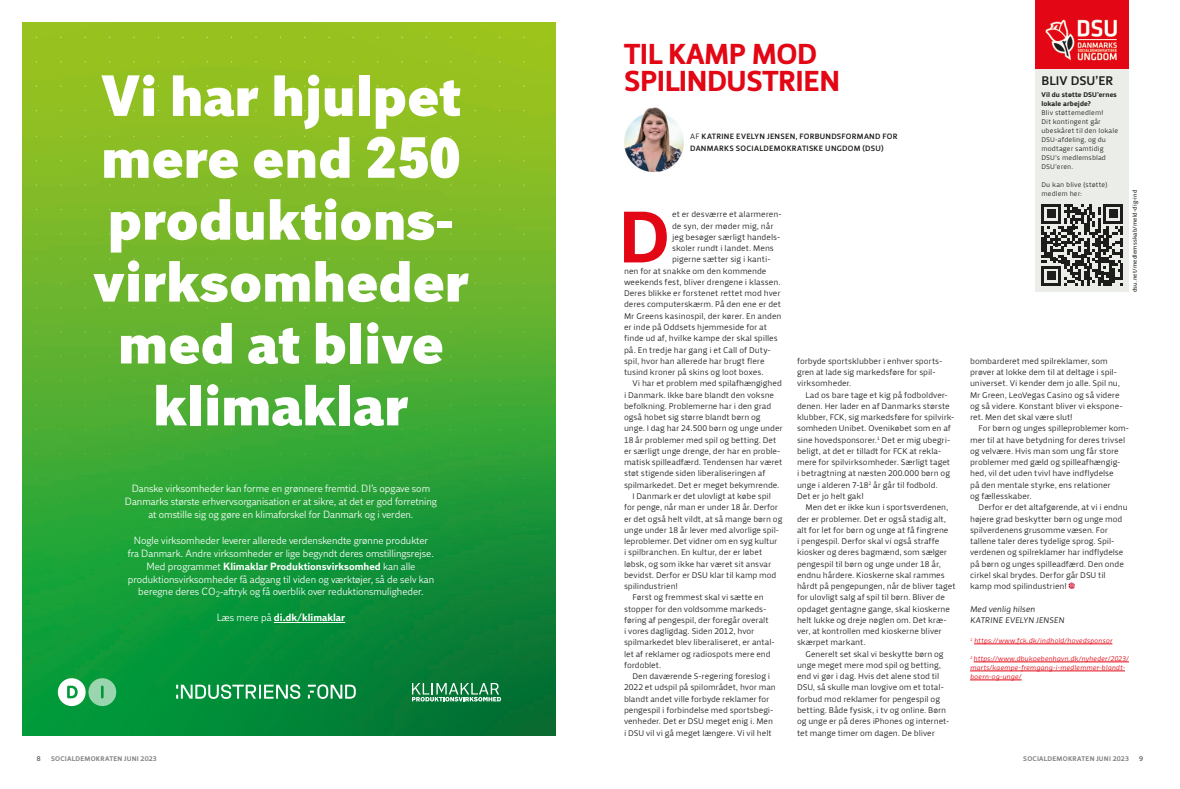
<style>
.page{position:relative;width:1180px;height:789px;background:#fff}
.page>*{position:absolute;margin:0;border:0;box-sizing:border-box;transform-origin:0 0}
.Brød_uncial{font:75.7px "Priva Pro Four";color:#e30614}
.t1{font:900 57.8px/61.8px "DI Sans";color:#fff;text-align:center}
.Mellemrubrik{font:30px/27px "Priva Pro Four";letter-spacing:-.015em;color:#e30614}
.NoteRubrik{font:13px "Priva Pro Three";letter-spacing:-.005em;color:#1d1d1b}
.t2{font:10.5px/13px "DI Sans";color:#fff;text-align:center}
.t3{font:700 10.5px "DI Sans";color:#fff}
.Brød_indryk{font:8.5px/11.2px "Priva Pro One";letter-spacing:-.01em;color:#1d1d1b}
.Brød_uncial-2{font:8.5px "Priva Pro One";letter-spacing:-.005em;color:#1d1d1b}
.Brød{font:italic 8.5px "Priva Pro One";letter-spacing:-.015em;color:#1d1d1b}
.Brød-2{font:8px/11.2px "Priva Pro Three";letter-spacing:.03em;color:#1d1d1b}
.Billedtekst{font:7px/9px "Priva Pro One";letter-spacing:.015em;color:#1d1d1b}
.Billedtekst-2{font:italic 7px/9px "Priva Pro One";letter-spacing:.01em;color:#e30614}
.t4{font:7px "Priva Pro Four";letter-spacing:.035em;color:#878787}
.Billedtekst-3{font:7px/9px "Priva Pro Four";letter-spacing:.015em;color:#1d1d1b}
.Fotokredit{font:6px "Priva Pro Two";letter-spacing:.015em;color:#1d1d1b}
.s1{font-weight:700}
.s2{font-weight:400}
.s3{font-family:"Priva Pro One"}
</style>
<div class="page">
<div style="left:1035px;top:0;width:93px;height:70px;background:#e30614"></div>
<img style="left:1045px;top:19px;width:72px;height:42px">
<div style="left:1035px;top:69px;width:93px;height:223px;background:#ebede9"></div>
<hr style="left:974px;top:643px;width:138px;height:1px;background:#e30614">
<hr style="left:973px;top:661px;width:155px;height:1px;background:#e30614">
<hr style="left:969px;top:670px;width:155px;height:1px;background:#e30614">
<hr style="left:969px;top:679px;width:52px;height:1px;background:#e30614">
<svg style="left:1068px;top:582px;width:7px;height:6px"></svg>
<svg style="left:1041px;top:204px;width:82px;height:81px"></svg>
<img style="left:624px;top:107px;width:59px;height:64px">
<img style="left:23px;top:23px;width:532px;height:712px">
<hr style="left:274px;top:621px;width:71px;height:1px;background:#fff">
<svg style="left:176px;top:684px;width:180px;height:17px"></svg>
<svg style="left:412px;top:682px;width:62px;height:19px"></svg>
<svg style="left:474px;top:682px;width:27px;height:19px"></svg>
<svg style="left:58px;top:674px;width:58px;height:31px"></svg>
<p class="t1" style="left:93px;top:66px;width:377px">Vi har hjulpet mere end 250 produktions&shy;virksomheder med at blive klimaklar</p>
<p class="t2" style="left:125px;top:481px;width:313px">Danske virksomheder kan forme en grønnere fremtid. DI’s opgave som<br>Danmarks største erhvervsorganisation er at sikre, at det er god forretning at omstille sig og gøre en klimaforskel for Danmark og i verden.</p>
<p class="t2" style="left:128px;top:533px;width:308px">Nogle virksomheder leverer allerede verdenskendte grønne produkter fra Danmark. Andre virksomheder er lige begyndt deres omstillingsrejse.<br>Med programmet <span class="s1">Klimaklar Produktionsvirksomhed</span> kan alle produktionsvirksomheder få adgang til viden og værktøjer, så de selv kan beregne deres CO<sub>2</sub>-aftryk og få overblik over reduktionsmuligheder.</p>
<p class="t3" style="left:217px;top:610px;width:130px"><span class="s2">Læs mere på</span> di.dk/klimaklar</p>
<p class="Mellemrubrik" style="left:624px;top:41px;width:217px">TIL KAMP MOD<br>SPILINDUSTRIEN</p>
<p class="Brød-2" style="left:690px;top:131px;width:209px"><span class="s3">AF</span> KATRINE EVELYN JENSEN, FORBUNDSFORMAND FOR<br>DANMARKS SOCIALDEMOKRATISKE UNGDOM (DSU)</p>
<p class="Brød_uncial" style="left:618px;top:188px;width:53px">D</p>
<p class="Brød_uncial-2" style="left:672px;top:209px;width:111px">et er desværre et alarmeren-</p>
<p class="Brød_uncial-2" style="left:672px;top:220px;width:103px">de syn, der møder mig, når</p>
<p class="Brød_uncial-2" style="left:672px;top:232px;width:110px">jeg besøger særligt handels-</p>
<p class="Brød_uncial-2" style="left:672px;top:243px;width:103px">skoler rundt i landet. Mens</p>
<p class="Brød_uncial-2" style="left:672px;top:254px;width:100px">pigerne sætter sig i kanti-</p>
<p class="Brød_uncial-2" style="left:624px;top:265px;width:144px">nen for at snakke om den kommende</p>
<p class="Brød_uncial-2" style="left:624px;top:277px;width:158px">weekends fest, bliver drengene i klassen.</p>
<p class="Brød_uncial-2" style="left:624px;top:288px;width:158px">Deres blikke er forstenet rettet mod hver</p>
<p class="Brød_uncial-2" style="left:624px;top:299px;width:158px">deres computerskærm. På den ene er det</p>
<p class="Brød_uncial-2" style="left:624px;top:310px;width:159px">Mr Greens kasinospil, der kører. En anden</p>
<p class="Brød_uncial-2" style="left:624px;top:322px;width:144px">er inde på Oddsets hjemmeside for at</p>
<p class="Brød_uncial-2" style="left:624px;top:333px;width:155px">finde ud af, hvilke kampe der skal spilles</p>
<p class="Brød_uncial-2" style="left:624px;top:344px;width:148px">på. En tredje har gang i et Call of Duty-</p>
<p class="Brød_uncial-2" style="left:624px;top:355px;width:142px">spil, hvor han allerede har brugt flere</p>
<p class="Brød_uncial-2" style="left:624px;top:367px;width:141px">tusind kroner på skins og loot boxes.</p>
<p class="Brød_indryk" style="left:624px;top:377px;width:160px;text-indent:9px">Vi har et problem med spilafhængighed i Danmark. Ikke bare blandt den voksne befolkning. Problemerne har i den grad også hobet sig større blandt børn og unge. I dag har 24.500 børn og unge under 18 år problemer med spil og betting. Det er særligt unge drenge, der har en proble&shy;matisk spilleadfærd. Tendensen har været støt stigende siden liberaliseringen af spilmarkedet. Det er meget bekymrende.</p>
<p class="Brød_indryk" style="left:624px;top:490px;width:160px;text-indent:9px">I Danmark er det ulovligt at købe spil for penge, når man er under 18 år. Derfor er det også helt vildt, at så mange børn og unge under 18 år lever med alvorlige spil&shy;leproblemer. Det vidner om en syg kultur<br>i spilbranchen. En kultur, der er løbet løbsk, og som ikke har været sit ansvar bevidst. Derfor er DSU klar til kamp mod spilindustrien!</p>
<p class="Brød_indryk" style="left:624px;top:591px;width:152px;text-indent:9px">Først og fremmest skal vi sætte en stopper for den voldsomme markeds&shy;føring af pengespil, der foregår overalt<br>i vores dagligdag. Siden 2012, hvor spilmarkedet blev liberaliseret, er antal&shy;let af reklamer og radiospots mere end fordoblet.</p>
<p class="Brød_indryk" style="left:624px;top:670px;width:153px;text-indent:9px">Den daværende S-regering foreslog i 2022 et udspil på spilområdet, hvor man blandt andet ville forbyde reklamer for pengespil i forbindelse med sportsbegi&shy;venheder. Det er DSU meget enig i. Men i DSU vil vi gå meget længere. Vi vil helt</p>
<p class="Brød_indryk" style="left:797px;top:355px;width:147px">forbyde sportsklubber i enhver sports&shy;gren at lade sig markedsføre for spil&shy;virksomheder.</p>
<p class="Brød_indryk" style="left:797px;top:389px;width:159px;text-indent:9px">Lad os bare tage et kig på fodboldver&shy;denen. Her lader en af Danmarks største klubber, FCK, sig markedsføre for spilvirk&shy;somheden Unibet. Ovenikøbet som en af sine hovedsponsorer.<sup>1</sup> Det er mig ubegri&shy;beligt, at det er tilladt for FCK at rekla&shy;mere for spilvirksomheder. Særligt taget i betragtning at næsten 200.000 børn og unge i alderen 7-18<sup>2</sup> år går til fodbold.<br>Det er jo helt gak!</p>
<p class="Brød_indryk" style="left:797px;top:501px;width:160px;text-indent:9px">Men det er ikke kun i sportsverdenen, der er problemer. Det er også stadig alt, alt for let for børn og unge at få fingrene<br>i pengespil. Derfor skal vi også straffe kiosker og deres bagmænd, som sælger pengespil til børn og unge under 18 år, endnu hårdere. Kioskerne skal rammes hårdt på pengepungen, når de bliver taget for ulovligt salg af spil til børn. Bliver de opdaget gentagne gange, skal kioskerne helt lukke og dreje nøglen om. Det kræ&shy;ver, at kontrollen med kioskerne bliver skærpet markant.</p>
<p class="Brød_indryk" style="left:797px;top:647px;width:154px;text-indent:9px">Generelt set skal vi beskytte børn og unge meget mere mod spil og betting, end vi gør i dag. Hvis det alene stod til DSU, så skulle man lovgive om et total&shy;forbud mod reklamer for pengespil og betting. Både fysisk, i tv og online. Børn og unge er på deres iPhones og internet&shy;tet mange timer om dagen. De bliver</p>
<p class="NoteRubrik" style="left:1041px;top:72px;width:73px">BLIV DSU’ER</p>
<p class="Billedtekst-3" style="left:1041px;top:90px;width:77px">Vil du støtte DSU’ernes lokale arbejde?</p>
<p class="Billedtekst" style="left:1041px;top:108px;width:63px">Bliv støttemedlem!</p>
<p class="Billedtekst" style="left:1041px;top:117px;width:78px">Dit kontingent går ubeskåret til den lokale<br>DSU-afdeling, og du modtager samtidig<br>DSU’s medlemsblad<br>DSU’eren.</p>
<p class="Billedtekst" style="left:1041px;top:180px;width:67px">Du kan blive (støtte) medlem her:</p>
<p class="Fotokredit" style="left:1130px;top:292px;width:104px;rotate:-90deg">dsu.net/medlemsskab/meld-dig-ind</p>
<p class="Brød_indryk" style="left:969px;top:355px;width:154px">bombarderet med spilreklamer, som prøver at lokke dem til at deltage i spil&shy;universet. Vi kender dem jo alle. Spil nu, Mr Green, LeoVegas Casino og så videre og så videre. Konstant bliver vi ekspone&shy;ret. Men det skal være slut!</p>
<p class="Brød_indryk" style="left:969px;top:422px;width:160px;text-indent:9px">For børn og unges spilleproblemer kom&shy;mer til at have betydning for deres trivsel og velvære. Hvis man som ung får store problemer med gæld og spilleafhængig&shy;hed, vil det uden tvivl have indflydelse<br>på den mentale styrke, ens relationer<br>og fællesskaber.</p>
<p class="Brød_indryk" style="left:969px;top:501px;width:159px;text-indent:9px">Derfor er det altafgørende, at vi i endnu højere grad beskytter børn og unge mod spilverdenens grusomme væsen. For tallene taler deres tydelige sprog. Spil&shy;verdenen og spilreklamer har indflydelse på børn og unges spilleadfærd. Den onde cirkel skal brydes. Derfor går DSU til kamp mod spilindustrien!</p>
<p class="Brød" style="left:969px;top:603px;width:66px">Med venlig hilsen</p>
<p class="Brød" style="left:970px;top:614px;width:96px">KATRINE EVELYN JENSEN</p>
<p class="Billedtekst-2" style="left:969px;top:636px;width:144px"><sup>1</sup> https://www.fck.dk/indhold/hovedsponsor</p>
<p class="Billedtekst-2" style="left:969px;top:654px;width:160px"><sup>2</sup> https://www.dbukoebenhavn.dk/nyheder/2023/ marts/kaempe-fremgang-i-medlemmer-blandt&shy;boern-og-unge/</p>
<p class="Billedtekst" style="left:37px;top:753px;width:5px">8</p>
<p class="t4" style="left:51px;top:753px;width:107px">SOCIALDEMOKRATEN JUNI 2023</p>
<p class="t4" style="left:1023px;top:753px;width:107px">SOCIALDEMOKRATEN JUNI 2023</p>
<p class="Billedtekst" style="left:1138px;top:753px;width:5px">9</p>
</div>
